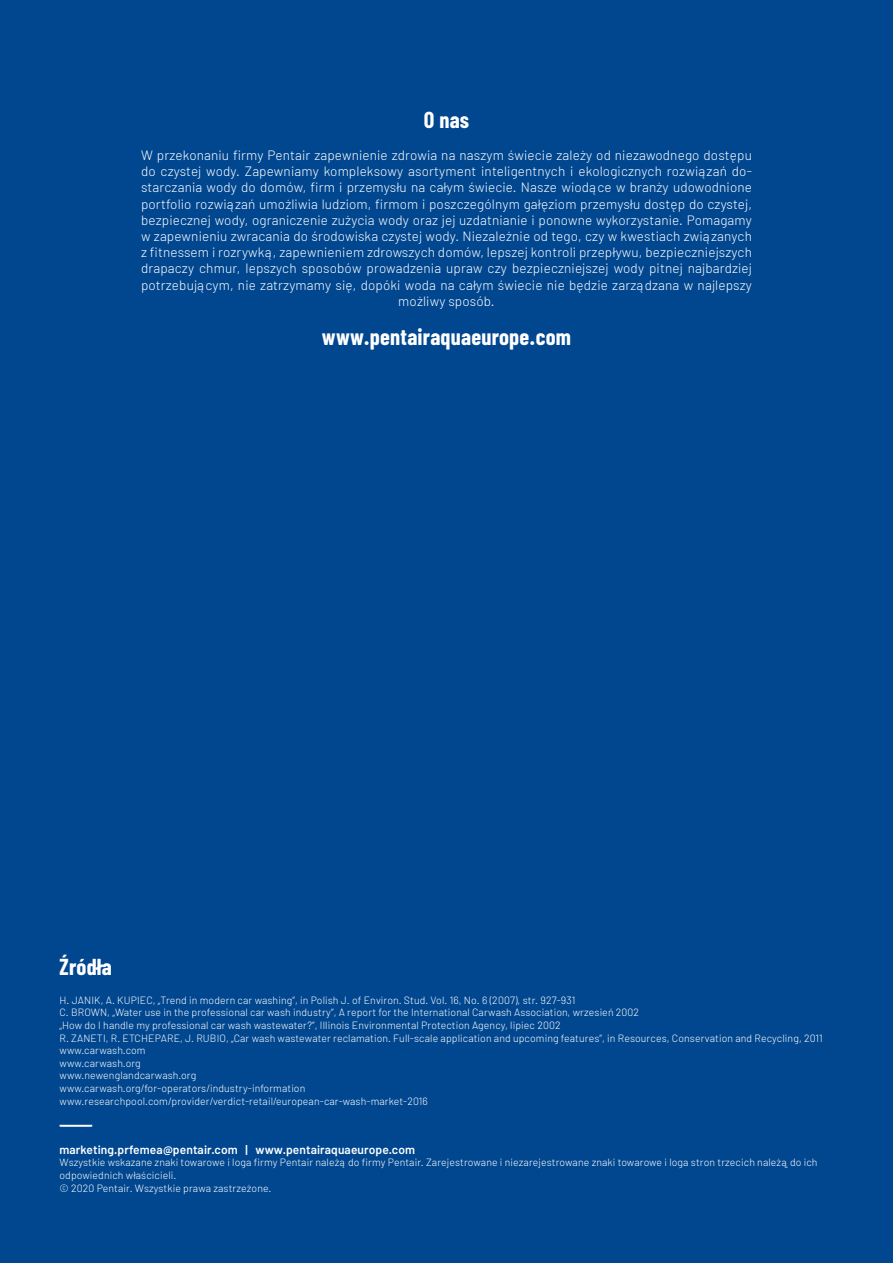
<style>
.page{position:relative;width:893px;height:1263px;background:#004790}
.page>*{position:absolute;margin:0;border:0;box-sizing:border-box;transform-origin:0 0}
.t1{font:700 22.5px "Barlow Condensed";letter-spacing:.01em;color:#fff}
.t2{font:300 13.5px/16.2px "Barlow";letter-spacing:.01em;color:#fff;text-align:center}
.t3{font:600 12px "Barlow";letter-spacing:.01em;color:#fff}
.t4{font:300 10.5px/12.6px "Barlow";letter-spacing:.01em;color:#fff}
</style>
<div class="page">
<div style="left:60px;top:1125px;width:32px;height:1px;border:2px solid #fff"></div>
<h1 class="t1" style="left:424px;top:106px;width:47px">O nas</h1>
<p class="t2" style="left:141px;top:147px;width:612px">W przekonaniu firmy Pentair zapewnienie zdrowia na naszym świecie zależy od niezawodnego dostępu do czystej wody. Zapewniamy kompleksowy asortyment inteligentnych i ekologicznych rozwiązań do&shy;starczania wody do domów, firm i przemysłu na całym świecie. Nasze wiodące w branży udowodnione portfolio rozwiązań umożliwia ludziom, firmom i poszczególnym gałęziom przemysłu dostęp do czystej, bezpiecznej wody, ograniczenie zużycia wody oraz jej uzdatnianie i ponowne wykorzystanie. Pomagamy w zapewnieniu zwracania do środowiska czystej wody. Niezależnie od tego, czy w kwestiach związanych z fitnessem i rozrywką, zapewnieniem zdrowszych domów, lepszej kontroli przepływu, bezpieczniejszych drapaczy chmur, lepszych sposobów prowadzenia upraw czy bezpieczniejszej wody pitnej najbardziej potrzebującym, nie zatrzymamy się, dopóki woda na całym świecie nie będzie zarządzana w najlepszy możliwy sposób.</p>
<h1 class="t1" style="left:322px;top:323px;width:251px">www.pentairaquaeurope.com</h1>
<h1 class="t1" style="left:60px;top:953px;width:54px">Źródła</h1>
<p class="t4" style="left:60px;top:993px;width:765px">H. JANIK, A. KUPIEC, „Trend in modern car washing”, in Polish J. of Environ. Stud. Vol. 16, No. 6 (2007), str. 927-931<br>C. BROWN, „Water use in the professional car wash industry”, A report for the International Carwash Association, wrzesień 2002<br>„How do I handle my professional car wash wastewater?”, Illinois Environmental Protection Agency, lipiec 2002<br>R. ZANETI, R. ETCHEPARE, J. RUBIO, „Car wash wastewater reclamation. Full-scale application and upcoming features”, in Resources, Conservation and Recycling, 2011 www.carwash.com<br>www.carwash.org<br>www.newenglandcarwash.org<br>www.carwash.org/for-operators/industry-information<br>www.researchpool.com/provider/verdict-retail/european-car-wash-market-2016</p>
<p class="t3" style="left:60px;top:1142px;width:357px">marketing.prfemea@pentair.com | www.pentairaquaeurope.com</p>
<p class="t4" style="left:60px;top:1156px;width:760px">Wszystkie wskazane znaki towarowe i loga firmy Pentair należą do firmy Pentair. Zarejestrowane i niezarejestrowane znaki towarowe i loga stron trzecich należą̨ do ich odpowiednich właścicieli.<br>© 2020 Pentair. Wszystkie prawa zastrzeżone.</p>
</div>
